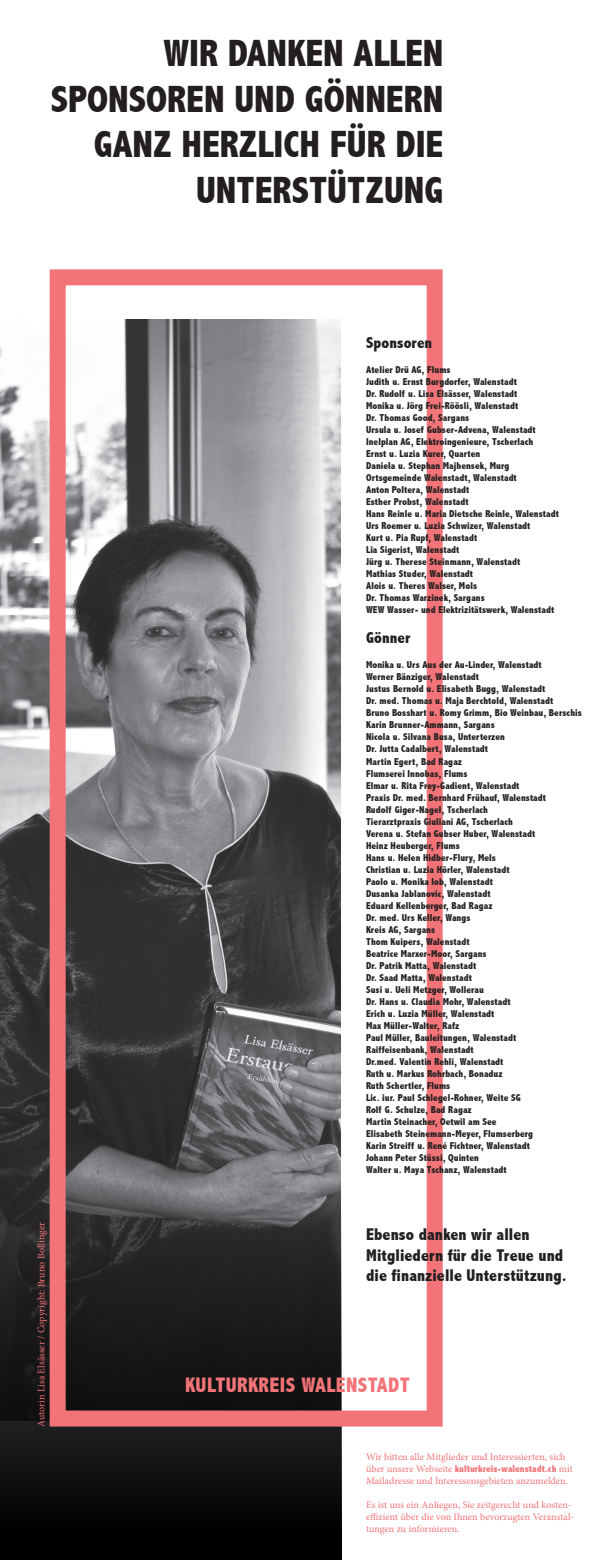
<style>
.page{position:relative;width:596px;height:1560px;background:#fff}
.page>*{position:absolute;margin:0;border:0;box-sizing:border-box;transform-origin:0 0}
.t1{font:800 condensed 38px/45.6px "Abadi";color:#231f20;text-align:right}
.t2{font:800 condensed 21px "Abadi";letter-spacing:.02em;color:#f27478}
.t3{font:800 condensed 17px/20.4px "Abadi";letter-spacing:.005em;color:#231f20}
.t4{font:800 condensed 16px "Abadi";letter-spacing:.005em;color:#231f20}
.t5{font:800 condensed 10px/12px "Abadi";letter-spacing:.005em;color:#231f20}
.t6{font:10px/12px "Minion Pro";letter-spacing:.005em;color:#f27478}
.t7{font:800 condensed 10px "Abadi";letter-spacing:.005em;color:#f27478}
.s1{font-family:"Minion Pro";font-weight:400;font-stretch:normal}
</style>
<div class="page">
<img style="left:0;top:320px;width:340px;height:468px">
<svg style="left:0;top:788px;width:342px;height:771px;background:#383738"></svg>
<div style="left:50px;top:269px;width:392px;height:1157px;border:16px solid #f27478"></div>
<h1 class="t1" style="left:51px;top:31px;width:394px">WIR DANKEN ALLEN<br>SPONSOREN UND GÖNNERN<br>GANZ HERZLICH FÜR DIE<br>UNTERSTÜTZUNG</h1>
<p class="t6" style="left:35px;top:1426px;width:206px;rotate:-90deg">Autorin Lisa Elsässer / Copyright: Bruno Bollinger</p>
<h3 class="t4" style="left:366px;top:333px;width:68px">Sponsoren</h3>
<p class="t5" style="left:366px;top:364px;width:194px">Atelier Drü AG, Flums<br>Judith u. Ernst Burgdorfer, Walenstadt<br>Dr. Rudolf u. Lisa Elsässer, Walenstadt<br>Monika u. Jörg Frei-Röösli, Walenstadt<br>Dr. Thomas Good, Sargans<br>Ursula u. Josef Gubser-Advena, Walenstadt Inelplan AG, Elektroingenieure, Tscherlach<br>Ernst u. Luzia Kurer, Quarten<br>Daniela u. Stephan Majhensek, Murg Ortsgemeinde Walenstadt, Walenstadt<br>Anton Poltera, Walenstadt<br>Esther Probst, Walenstadt<br>Hans Reinle u. Maria Dietsche Reinle, Walenstadt Urs Roemer u. Luzia Schwizer, Walenstadt<br>Kurt u. Pia Rupf, Walenstadt<br>Lia Sigerist, Walenstadt<br>Jürg u. Therese Steinmann, Walenstadt<br>Mathias Studer, Walenstadt<br>Alois u. Theres Walser, Mols<br>Dr. Thomas Warzinek, Sargans<br>WEW Wasser- und Elektrizitätswerk, Walenstadt</p>
<h3 class="t4" style="left:366px;top:628px;width:46px">Gönner</h3>
<p class="t5" style="left:366px;top:659px;width:217px">Monika u. Urs Aus der Au-Linder, Walenstadt<br>Werner Bänziger, Walenstadt<br>Justus Bernold u. Elisabeth Bugg, Walenstadt<br>Dr. med. Thomas u. Maja Berchtold, Walenstadt<br>Bruno Bosshart u. Romy Grimm, Bio Weinbau, Berschis Karin Brunner-Ammann, Sargans<br>Nicola u. Silvana Busa, Unterterzen<br>Dr. Jutta Cadalbert, Walenstadt<br>Martin Egert, Bad Ragaz<br>Flumserei Innobas, Flums<br>Elmar u. Rita Frey-Gadient, Walenstadt<br>Praxis Dr. med. Bernhard Frühauf, Walenstadt<br>Rudolf Giger-Nagel, Tscherlach<br>Tierarztpraxis Giuliani AG, Tscherlach<br>Verena u. Stefan Gubser Huber, Walenstadt<br>Heinz Heuberger, Flums<br>Hans u. Helen Hidber-Flury, Mels<br>Christian u. Luzia Hörler, Walenstadt<br>Paolo u. Monika Iob, Walenstadt<br>Dusanka Jablanovic, Walenstadt<br>Eduard Kellenberger, Bad Ragaz<br>Dr. med. Urs Keller, Wangs<br>Kreis AG, Sargans<br>Thom Kuipers, Walenstadt<br>Beatrice Marxer-Moor, Sargans<br>Dr. Patrik Matta, Walenstadt<br>Dr. Saad Matta, Walenstadt<br>Susi u. Ueli Metzger, Wollerau<br>Dr. Hans u. Claudia Mohr, Walenstadt<br>Erich u. Luzia Müller, Walenstadt<br>Max Müller-Walter, Rafz<br>Paul Müller, Bauleitungen, Walenstadt<br>Raiffeisenbank, Walenstadt<br>Dr.med. Valentin Rehli, Walenstadt<br>Ruth u. Markus Rohrbach, Bonaduz<br>Ruth Schertler, Flums<br>Lic. iur. Paul Schlegel-Rohner, Weite SG<br>Rolf G. Schulze, Bad Ragaz<br>Martin Steinacher, Oetwil am See<br>Elisabeth Steinemann-Meyer, Flumserberg<br>Karin Streiff u. René Fichtner, Walenstadt<br>Johann Peter Stüssi, Quinten<br>Walter u. Maya Tschanz, Walenstadt</p>
<h3 class="t3" style="left:366px;top:1224px;width:202px">Ebenso danken wir allen<br>Mitgliedern für die Treue und die finanzielle Unterstützung.</h3>
<h2 class="t2" style="left:185px;top:1372px;width:226px">KULTURKREIS WALENSTADT</h2>
<p class="t6" style="left:366px;top:1449px;width:201px">Wir bitten alle Mitglieder und Interessierten, sich</p>
<p class="t7" style="left:366px;top:1462px;width:208px"><span class="s1">über unsere Webseite</span> kulturkreis-walenstadt.ch <span class="s1">mit</span></p>
<p class="t6" style="left:366px;top:1473px;width:203px">Mailadresse und Interessensgebieten anzumelden.</p>
<p class="t6" style="left:366px;top:1497px;width:209px">Es ist uns ein Anliegen, Sie zeitgerecht und kosten&shy;effizient über die von Ihnen bevorzugten Veranstal&shy;tungen zu informieren.</p>
</div>
